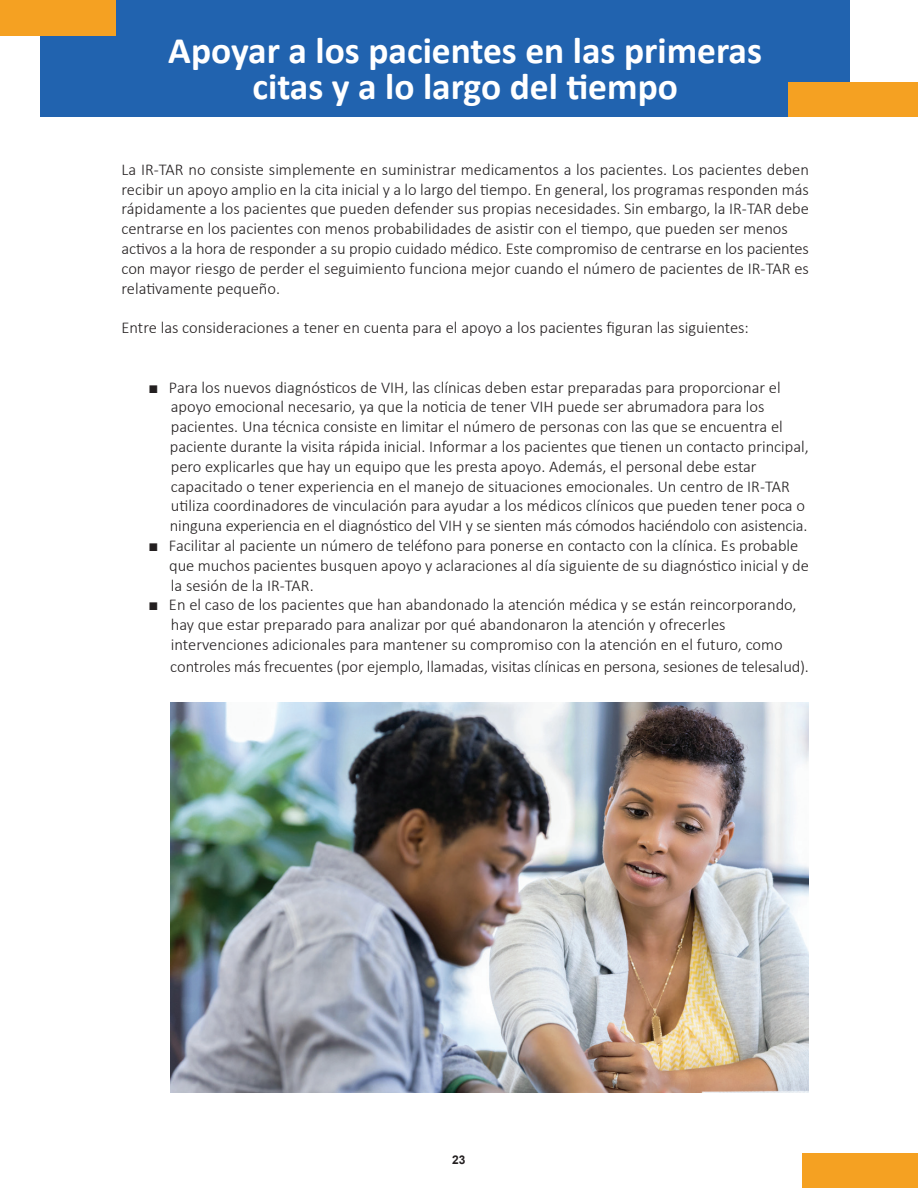
<style>
.page{position:relative;width:918px;height:1188px;background:#fff}
.page>*{position:absolute;margin:0;border:0;box-sizing:border-box;transform-origin:0 0}
.t1{font:700 37.5px/36px "Calibri";color:#fff;text-align:center}
.t2{font:300 16.5px/19.8px "Calibri";color:#231f20}
.t3{font:700 12px "Arial";color:#231f20}
.s1{font-family:"Arial";font-weight:700}
</style>
<div class="page">
<div style="left:40px;top:0;width:810px;height:117px;background:#2163af"></div>
<img style="left:171px;top:702px;width:638px;height:391px">
<div style="left:802px;top:1153px;width:116px;height:35px;background:#f5a122"></div>
<div style="left:0;top:0;width:116px;height:35px;background:#f5a122"></div>
<div style="left:789px;top:82px;width:129px;height:35px;background:#f5a122"></div>
<h1 class="t1" style="left:168px;top:31px;width:595px">Apoyar a los pacientes en las primeras citas y a lo largo del tiempo</h1>
<p class="t2" style="left:122px;top:159px;width:689px">La IR-TAR no consiste simplemente en suministrar medicamentos a los pacientes. Los pacientes deben recibir un apoyo amplio en la cita inicial y a lo largo del tiempo. En general, los programas responden más rápidamente a los pacientes que pueden defender sus propias necesidades. Sin embargo, la IR-TAR debe centrarse en los pacientes con menos probabilidades de asistir con el tiempo, que pueden ser menos activos a la hora de responder a su propio cuidado médico. Este compromiso de centrarse en los pacientes con mayor riesgo de perder el seguimiento funciona mejor cuando el número de pacientes de IR-TAR es relativamente pequeño.</p>
<p class="t2" style="left:122px;top:318px;width:629px">Entre las consideraciones a tener en cuenta para el apoyo a los pacientes figuran las siguientes:</p>
<p class="t2" style="left:170px;top:377px;width:641px;text-indent:-21px"><span class="s1">■</span> Para los nuevos diagnósticos de VIH, las clínicas deben estar preparadas para proporcionar el apoyo emocional necesario, ya que la noticia de tener VIH puede ser abrumadora para los pacientes. Una técnica consiste en limitar el número de personas con las que se encuentra el paciente durante la visita rápida inicial. Informar a los pacientes que tienen un contacto principal, pero explicarles que hay un equipo que les presta apoyo. Además, el personal debe estar capacitado o tener experiencia en el manejo de situaciones emocionales. Un centro de IR-TAR utiliza coordinadores de vinculación para ayudar a los médicos clínicos que pueden tener poca o ninguna experiencia en el diagnóstico del VIH y se sienten más cómodos haciéndolo con asistencia.</p>
<p class="t2" style="left:169px;top:535px;width:641px;text-indent:-21px"><span class="s1">■</span> Facilitar al paciente un número de teléfono para ponerse en contacto con la clínica. Es probable que muchos pacientes busquen apoyo y aclaraciones al día siguiente de su diagnóstico inicial y de la sesión de la IR-TAR.</p>
<p class="t2" style="left:171px;top:595px;width:627px;text-indent:-22px"><span class="s1">■</span> En el caso de los pacientes que han abandonado la atención médica y se están reincorporando, hay que estar preparado para analizar por qué abandonaron la atención y ofrecerles intervenciones adicionales para mantener su compromiso con la atención en el futuro, como</p>
<p class="t2" style="left:170px;top:656px;width:640px">controles más frecuentes (por ejemplo, llamadas, visitas clínicas en persona, sesiones de telesalud).</p>
<p class="t3" style="left:452px;top:1152px;width:15px">23</p>
</div>
